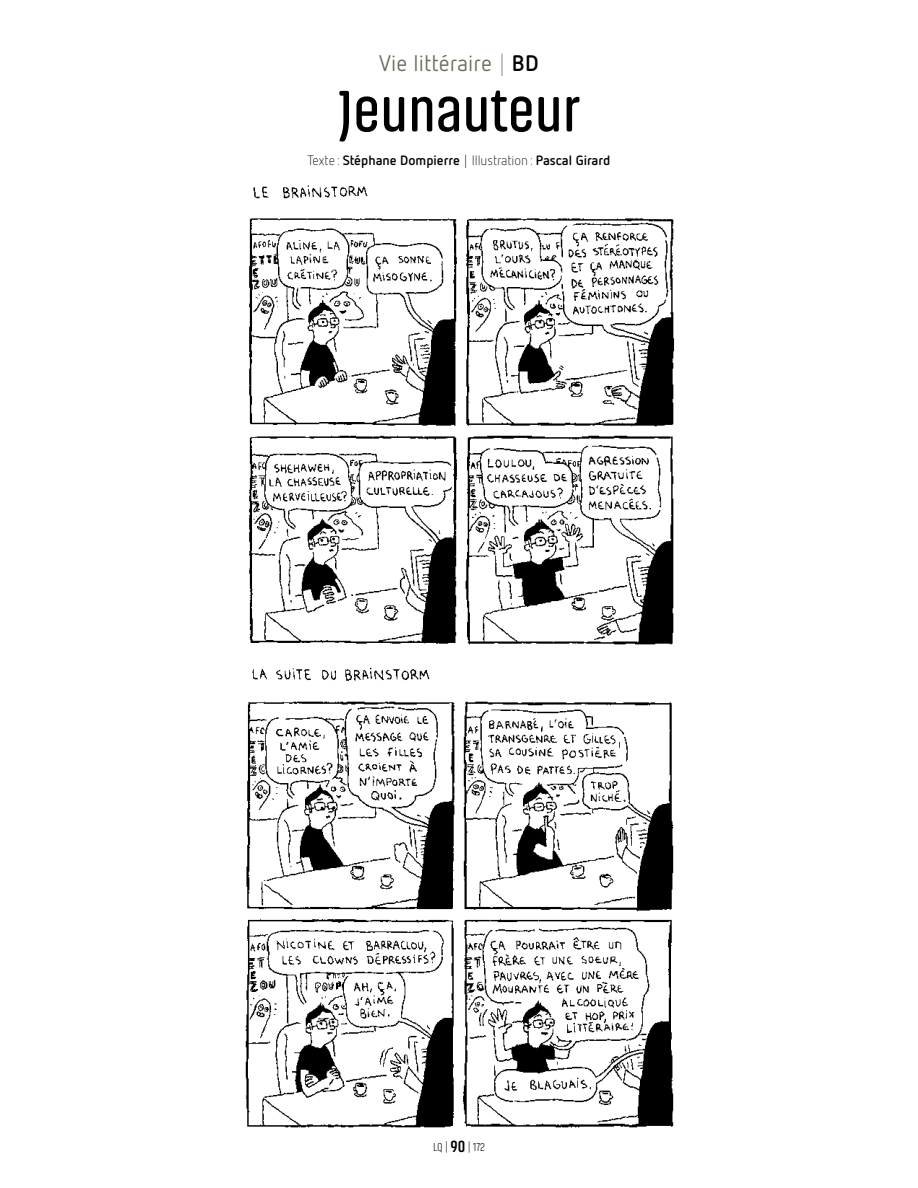
<style>
.page{position:relative;width:918px;height:1188px;background:#fff}
.page>*{position:absolute;margin:0;border:0;box-sizing:border-box;transform-origin:0 0}
.t1{font:600 60px "Akhand Soft";letter-spacing:.005em;color:#000}
.t2{font:22.5px "Netto OT";letter-spacing:.005em;color:#6f6d5c}
.t3{font:700 13.5px "Netto OT";color:#000}
.t4{font:200 12px "Akhand Soft";color:#000}
.s1{font-weight:100;color:#000}
.s2{font-weight:700;color:#000}
.s3{font-weight:300}
.s4{font-weight:700;font-size:16.5px}
</style>
<div class="page">
<img style="left:249px;top:185px;width:426px;height:460px">
<img style="left:245px;top:667px;width:429px;height:461px">
<h2 class="t2" style="left:379px;top:50px;width:161px">Vie littéraire <span class="s1">|</span> <span class="s2">BD</span></h2>
<h1 class="t1" style="left:338px;top:80px;width:243px">Jeunauteur</h1>
<p class="t3" style="left:308px;top:152px;width:304px"><span class="s3">Texte :</span> Stéphane Dompierre <span class="s3">| Illustration:</span> Pascal Girard</p>
<p class="t4" style="left:433px;top:1141px;width:53px">LQ | <span class="s4">90</span> | 172</p>
</div>
